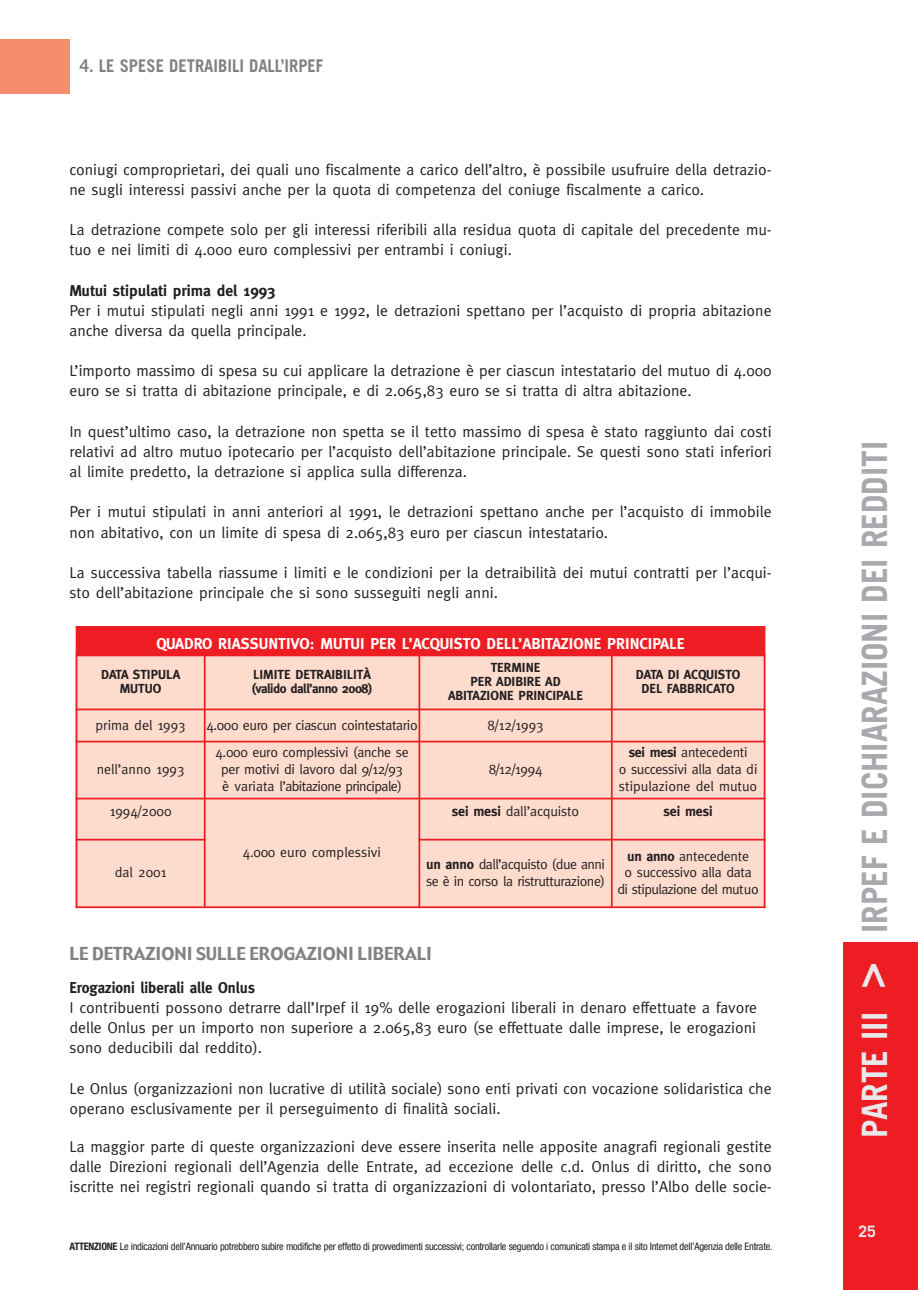
<style>
.page{position:relative;width:918px;height:1290px;background:#fff}
.page>*{position:absolute;margin:0;border:0;box-sizing:border-box;transform-origin:0 0}
.t1{font:700 35px "Trade Gothic";color:#a8a9ad;scale:.95 1}
.t2{font:700 35px "Trade Gothic";color:#e7e8e9;scale:.95 1}
.t3{font:17.5px "Gadget";color:#808285}
.t4{font:700 17.5px "Trade Gothic";color:#808285;scale:.95 1}
.t5{font:15.75px/20.3px "Meta";color:#231f20}
.t6{font:700 15.75px "Meta";color:#fff}
.t7{font:700 15.75px "Meta";color:#231f20;scale:.95 1}
.t8{font:700 15.75px "Meta";color:#231f20}
.t9{font:700 15.75px "Trade Gothic";color:#e7e8e9}
.t10{font:14px/16.8px "Meta";letter-spacing:-.02em;color:#231f20;text-align:center}
.t11{font:14px "Meta";color:#231f20}
.t12{font:700 14px "Meta";letter-spacing:-.01em;color:#231f20}
.t13{font:700 13.12px/14px "Meta";color:#231f20;text-align:center}
.t14{font:condensed 10.33px "Helvetica Neue";letter-spacing:-.025em;color:#231f20}
.s1{font-weight:700}
.s2{font-size:42px}
</style>
<div class="page">
<div style="left:843px;top:943px;width:75px;height:347px;background:#ee1d23"></div>
<div style="left:0;top:40px;width:69px;height:54px;background:#f68d6f"></div>
<div style="left:76px;top:626px;width:688px;height:29px;background:#ee1d23"></div>
<div style="left:76px;top:655px;width:129px;height:54px;background:#fddcce"></div>
<div style="left:205px;top:655px;width:214px;height:54px;background:#fddcce"></div>
<div style="left:419px;top:655px;width:193px;height:54px;background:#fddcce"></div>
<div style="left:612px;top:655px;width:153px;height:54px;background:#fddcce"></div>
<div style="left:76px;top:709px;width:129px;height:32px;background:#fddcce"></div>
<div style="left:205px;top:709px;width:214px;height:32px;background:#fddcce"></div>
<div style="left:419px;top:709px;width:193px;height:32px;background:#fddcce"></div>
<div style="left:612px;top:709px;width:153px;height:32px;background:#fddcce"></div>
<div style="left:76px;top:741px;width:129px;height:57px;background:#fddcce"></div>
<div style="left:205px;top:741px;width:214px;height:57px;background:#fddcce"></div>
<div style="left:419px;top:741px;width:193px;height:57px;background:#fddcce"></div>
<div style="left:612px;top:741px;width:153px;height:57px;background:#fddcce"></div>
<div style="left:76px;top:798px;width:129px;height:41px;background:#fddcce"></div>
<div style="left:205px;top:798px;width:214px;height:109px;background:#fddcce"></div>
<div style="left:419px;top:798px;width:193px;height:41px;background:#fddcce"></div>
<div style="left:612px;top:798px;width:153px;height:41px;background:#fddcce"></div>
<div style="left:76px;top:839px;width:129px;height:69px;background:#fddcce"></div>
<div style="left:419px;top:839px;width:193px;height:69px;background:#fddcce"></div>
<div style="left:612px;top:839px;width:153px;height:69px;background:#fddcce"></div>
<hr style="left:76px;top:626px;width:1px;height:282px;background:#ee1d23">
<hr style="left:204px;top:654px;width:2px;height:254px;background:#ee1d23">
<hr style="left:418px;top:654px;width:2px;height:254px;background:#ee1d23">
<hr style="left:611px;top:654px;width:1px;height:254px;background:#ee1d23">
<hr style="left:763px;top:626px;width:2px;height:282px;background:#ee1d23">
<hr style="left:76px;top:654px;width:689px;height:2px;background:#ee1d23">
<hr style="left:76px;top:708px;width:689px;height:2px;background:#ee1d23">
<hr style="left:76px;top:741px;width:689px;height:1px;background:#ee1d23">
<hr style="left:76px;top:798px;width:689px;height:1px;background:#ee1d23">
<hr style="left:76px;top:839px;width:130px;height:1px;background:#ee1d23">
<hr style="left:418px;top:839px;width:347px;height:1px;background:#ee1d23">
<hr style="left:76px;top:906px;width:689px;height:2px;background:#ee1d23">
<p class="t4" style="left:80px;top:59px;width:258px">4. LE SPESE DETRAIBILI DALL’IRPEF</p>
<p class="t5" style="left:69px;top:159px;width:703px">coniugi comproprietari, dei quali uno fiscalmente a carico dell’altro, è possibile usufruire della detrazio&shy;ne sugli interessi passivi anche per la quota di competenza del coniuge fiscalmente a carico.</p>
<p class="t5" style="left:69px;top:220px;width:703px">La detrazione compete solo per gli interessi riferibili alla residua quota di capitale del precedente mu&shy;tuo e nei limiti di 4.000 euro complessivi per entrambi i coniugi.</p>
<p class="t8" style="left:69px;top:281px;width:208px">Mutui stipulati prima del 1993</p>
<p class="t5" style="left:69px;top:301px;width:703px">Per i mutui stipulati negli anni 1991 e 1992, le detrazioni spettano per l’acquisto di propria abitazione anche diversa da quella principale.</p>
<p class="t5" style="left:69px;top:360px;width:703px">L’importo massimo di spesa su cui applicare la detrazione è per ciascun intestatario del mutuo di 4.000 euro se si tratta di abitazione principale, e di 2.065,83 euro se si tratta di altra abitazione.</p>
<p class="t5" style="left:69px;top:421px;width:703px;text-align:justify">In quest’ultimo caso, la detrazione non spetta se il tetto massimo di spesa è stato raggiunto dai costi relativi ad altro mutuo ipotecario per l’acquisto dell’abitazione principale. Se questi sono stati inferiori al limite predetto, la detrazione si applica sulla differenza.</p>
<p class="t5" style="left:69px;top:502px;width:703px">Per i mutui stipulati in anni anteriori al 1991, le detrazioni spettano anche per l’acquisto di immobile non abitativo, con un limite di spesa di 2.065,83 euro per ciascun intestatario.</p>
<p class="t5" style="left:69px;top:562px;width:703px">La successiva tabella riassume i limiti e le condizioni per la detraibilità dei mutui contratti per l’acqui&shy;sto dell’abitazione principale che si sono susseguiti negli anni.</p>
<p class="t6" style="left:156px;top:634px;width:530px">QUADRO RIASSUNTIVO: MUTUI PER L’ACQUISTO DELL’ABITAZIONE PRINCIPALE</p>
<p class="t13" style="left:101px;top:668px;width:81px">DATA STIPULA<br>MUTUO</p>
<p class="t13" style="left:252px;top:668px;width:122px;text-align:left">LIMITE DETRAIBILITÀ (valido dall’anno 2008)</p>
<p class="t13" style="left:448px;top:661px;width:137px">TERMINE<br>PER ADIBIRE AD<br>ABITAZIONE PRINCIPALE</p>
<p class="t13" style="left:636px;top:668px;width:106px">DATA DI ACQUISTO<br>DEL FABBRICATO</p>
<p class="t11" style="left:95px;top:716px;width:92px">prima del 1993</p>
<p class="t10" style="left:206px;top:716px;width:213px">4.000 euro per ciascun cointestatario</p>
<p class="t10" style="left:487px;top:716px;width:58px">8/12/1993</p>
<p class="t11" style="left:97px;top:761px;width:89px">nell’anno 1993</p>
<p class="t10" style="left:215px;top:744px;width:195px">4.000 euro complessivi (anche se per motivi di lavoro dal 9/12/93<br>è variata l’abitazione principale)</p>
<p class="t10" style="left:619px;top:744px;width:140px"><span class="s1">sei mesi</span> antecedenti<br>o successivi alla data di stipulazione del mutuo</p>
<p class="t10" style="left:489px;top:761px;width:55px">8/12/1994</p>
<p class="t11" style="left:110px;top:803px;width:63px">1994/2000</p>
<p class="t10" style="left:452px;top:803px;width:129px"><span class="s1">sei mesi</span> dall’acquisto</p>
<p class="t12" style="left:663px;top:803px;width:51px">sei mesi</p>
<p class="t11" style="left:243px;top:844px;width:140px">4.000 euro complessivi</p>
<p class="t10" style="left:115px;top:864px;width:53px">dal 2001</p>
<p class="t10" style="left:426px;top:856px;width:180px;text-align:left"><span class="s1">un anno</span> dall’acquisto (due anni se è in corso la ristrutturazione)</p>
<p class="t10" style="left:617px;top:847px;width:143px"><span class="s1">un anno</span> antecedente<br>o successivo alla data<br>di stipulazione del mutuo</p>
<p class="t3" style="left:69px;top:943px;width:364px">LE DETRAZIONI SULLE EROGAZIONI LIBERALI</p>
<p class="t7" style="left:69px;top:978px;width:197px">Erogazioni liberali alle Onlus</p>
<p class="t5" style="left:69px;top:997px;width:689px;text-align:justify">I contribuenti possono detrarre dall’Irpef il 19% delle erogazioni liberali in denaro effettuate a favore delle Onlus per un importo non superiore a 2.065,83 euro (se effettuate dalle imprese, le erogazioni sono deducibili dal reddito).</p>
<p class="t5" style="left:69px;top:1078px;width:703px">Le Onlus (organizzazioni non lucrative di utilità sociale) sono enti privati con vocazione solidaristica che operano esclusivamente per il perseguimento di finalità sociali.</p>
<p class="t5" style="left:69px;top:1136px;width:703px;text-align:justify">La maggior parte di queste organizzazioni deve essere inserita nelle apposite anagrafi regionali gestite dalle Direzioni regionali dell’Agenzia delle Entrate, ad eccezione delle c.d. Onlus di diritto, che sono iscritte nei registri regionali quando si tratta di organizzazioni di volontariato, presso l’Albo delle socie-</p>
<p class="t14" style="left:69px;top:1243px;width:704px"><span class="s1">ATTENZIONE</span> Le indicazioni dell’Annuario potrebbero subire modifiche per effetto di provvedimenti successivi; controllarle seguendo i comunicati stampa e il sito Internet dell’Agenzia delle Entrate.</p>
<h1 class="t1" style="left:862px;top:933px;width:519px;rotate:-90deg">IRPEF E DICHIARAZIONI DEI REDDITI</h1>
<h1 class="t2" style="left:862px;top:1137px;width:186px;rotate:-90deg">PARTE III <span class="s2">&gt;</span></h1>
<p class="t9" style="left:858px;top:1226px;width:19px">25</p>
</div>
